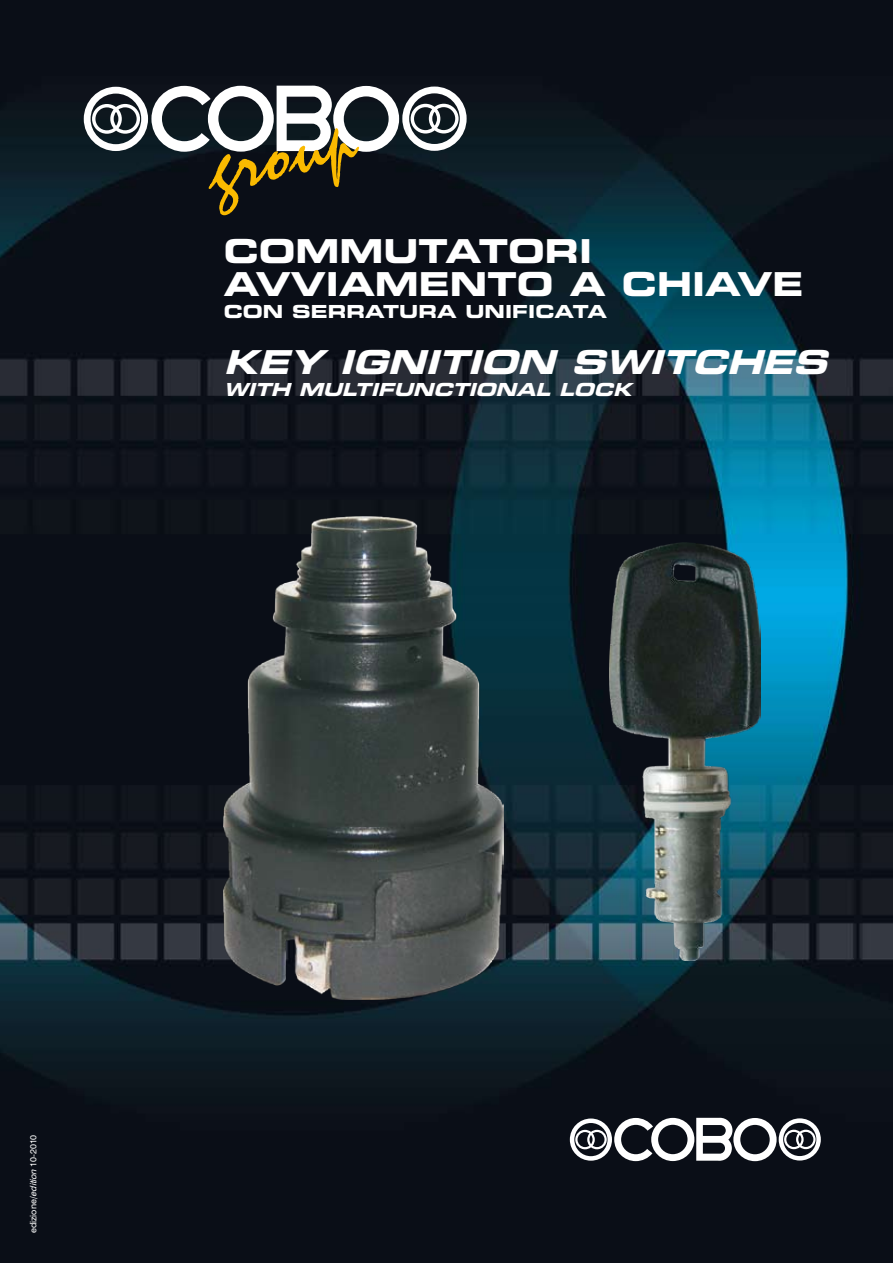
<style>
.page{position:relative;width:893px;height:1263px;background:#fff}
.page>*{position:absolute;margin:0;border:0;box-sizing:border-box;transform-origin:0 0}
.t1{font:33px/33px "Eurostile LT Std Bold Ex 2";color:#fff}
.t2{font:italic 33px "Eurostile LT Std Bold Ex 2";color:#fff}
.t3{font:italic 18px "Eurostile LT Std Bold Ex 2";color:#fff}
.t4{font:18px "Eurostile LT Std Bold Ex 2";color:#fff}
.t5{font:9px "Swiss 721 BT";color:#fff}
.s1{font-style:italic}
</style>
<div class="page">
<img style="left:0;top:0;width:893px;height:1263px">
<svg style="left:84px;top:86px;width:383px;height:129px"></svg>
<svg style="left:570px;top:1118px;width:251px;height:43px"></svg>
<img style="left:224px;top:516px;width:279px;height:483px">
<img style="left:609px;top:543px;width:151px;height:417px">
<p class="t1" style="left:224px;top:234px;width:581px">COMMUTATORI<br>AVVIAMENTO A CHIAVE</p>
<p class="t4" style="left:224px;top:299px;width:385px">CON SERRATURA UNIFICATA</p>
<p class="t2" style="left:224px;top:339px;width:617px">KEY IGNITION SWITCHES</p>
<p class="t3" style="left:224px;top:377px;width:149px">WITH MU LTIFUNCTIONA</p>
<p class="t3" style="left:536px;top:377px;width:100px">L LOCK</p>
<p class="t5" style="left:28px;top:1233px;width:100px;rotate:-90deg">edizione/<span class="s1">edition</span>10-2010</p>
</div>
